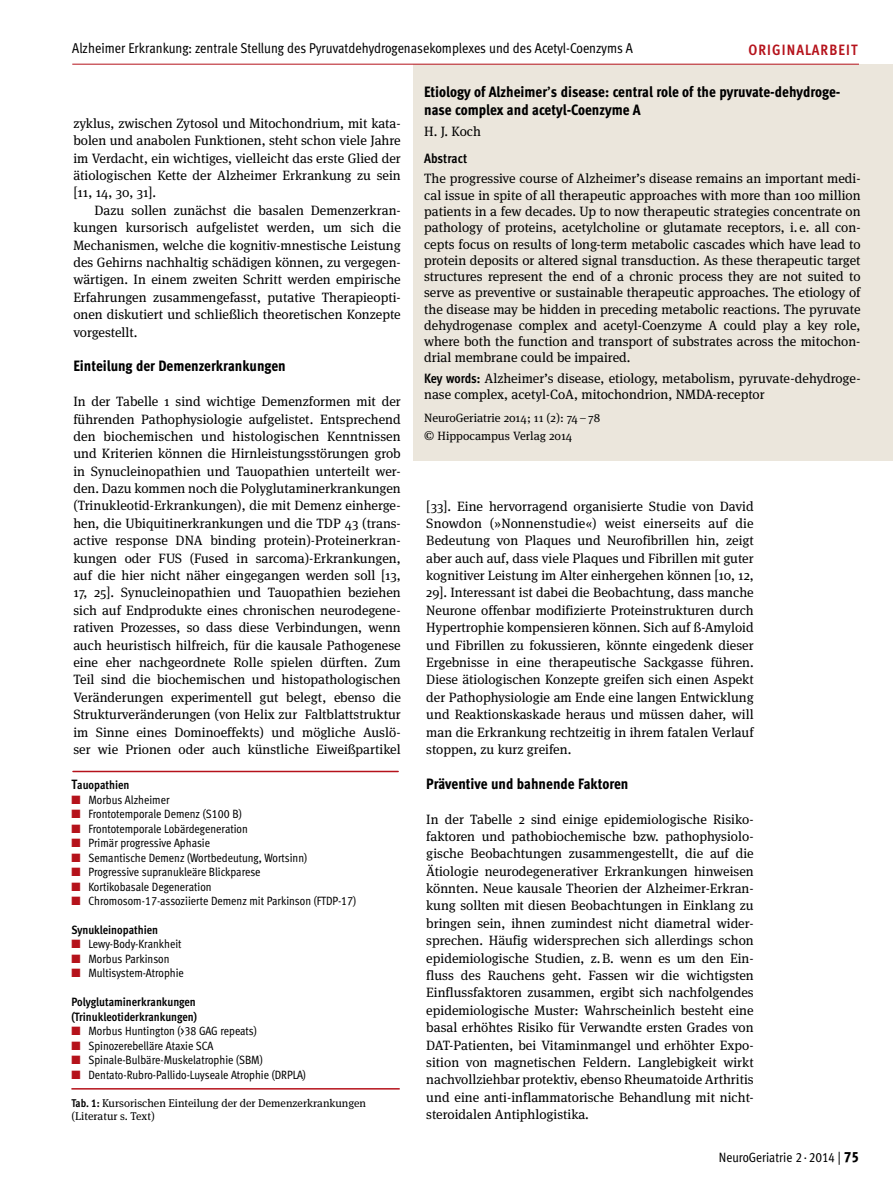
<style>
.page{position:relative;width:893px;height:1191px;background:#fff}
.page>*{position:absolute;margin:0;border:0;box-sizing:border-box;transform-origin:0 0}
.t1{font:15px/18px "Meta Cond Extra Bold LF";color:#000}
.t2{font:700 15px "Meta Cond";letter-spacing:.075em;color:#b5121b}
.t3{font:14.25px "Meta Cond Book LF";color:#000}
.t4{font:13.5px/17.4px "Meta Serif Pro";color:#000;text-align:justify}
.t5{font:13.5px "Meta Cond Book LF";color:#000}
.t6{font:13.5px "Meta Cond Bold LF";color:#000}
.t7{font:12px "Meta Cond Book LF";color:#000}
.t8{font:12px/14.4px "Meta Cond Bold LF";color:#000}
.t9{font:12px/17.2px "Meta Serif Pro";color:#000}
.t10{font:11.25px/13.5px "Meta Serif Pro";color:#000}
.s1{font-size:13.5px}
.s2{color:#b5121b}
.s3{font-family:"Meta Cond Bold LF"}
.s4{font-family:"Meta Cond Book LF"}
.s5{font-size:12.75px}
.s6{font-family:"Meta Cond Extra Bold LF";font-size:15px}
</style>
<div class="page">
<div style="left:413px;top:64px;width:480px;height:396px;background:#ebe6dc"></div>
<hr style="left:72px;top:64px;width:787px;height:1px;background:#b5121b">
<hr style="left:71px;top:1088px;width:329px;height:1px;background:#b5121b">
<hr style="left:73px;top:770px;width:325px;height:2px;background:#b5121b">
<p class="t3" style="left:72px;top:40px;width:562px">Alzheimer Erkrankung: zentrale Stellung des Pyruvatdehydrogenasekomplexes und des Acetyl-Coenzyms A</p>
<p class="t2" style="left:748px;top:41px;width:111px">ORIGINALARBEIT</p>
<p class="t4" style="left:73px;top:114px;width:329px">zyklus, zwischen Zytosol und Mitochondrium, mit kata&shy;bolen und anabolen Funktionen, steht schon viele Jahre im Verdacht, ein wichtiges, vielleicht das erste Glied der ätiologischen Kette der Alzheimer Erkrankung zu sein [11, 14, 30, 31].</p>
<p class="t4" style="left:73px;top:201px;width:329px;text-indent:21px">Dazu sollen zunächst die basalen Demenzerkran&shy;kungen kursorisch aufgelistet werden, um sich die Mechanismen, welche die kognitiv-mnestische Leistung des Gehirns nachhaltig schädigen können, zu vergegen&shy;wärtigen. In einem zweiten Schritt werden empirische Erfahrungen zusammengefasst, putative Therapieopti&shy;onen diskutiert und schließlich theoretischen Konzepte vorgestellt.</p>
<p class="t1" style="left:73px;top:357px;width:214px">Einteilung der Demenzerkrankungen</p>
<p class="t4" style="left:73px;top:392px;width:329px">In der Tabelle 1 sind wichtige Demenzformen mit der führenden Pathophysiologie aufgelistet. Entsprechend den biochemischen und histologischen Kenntnissen und Kriterien können die Hirnleistungsstörungen grob in Synucleinopathien und Tauopathien unterteilt wer&shy;den. Dazu kommen noch die Polyglutaminerkrankungen (Trinukleotid-Erkrankungen), die mit Demenz einherge&shy;hen, die Ubiquitinerkrankungen und die TDP 43 (trans&shy;active response DNA binding protein)-Proteinerkran&shy;kungen oder FUS (Fused in sarcoma)-Erkrankungen, auf die hier nicht näher eingegangen werden soll [13, 17, 25]. Synucleinopathien und Tauopathien beziehen sich auf Endprodukte eines chronischen neurodegene&shy;rativen Prozesses, so dass diese Verbindungen, wenn auch heuristisch hilfreich, für die kausale Pathogenese eine eher nachgeordnete Rolle spielen dürften. Zum Teil sind die biochemischen und histopathologischen Veränderungen experimentell gut belegt, ebenso die Strukturveränderungen (von Helix zur Faltblattstruktur im Sinne eines Dominoeffekts) und mögliche Auslö&shy;ser wie Prionen oder auch künstliche Eiweißpartikel</p>
<p class="t8" style="left:71px;top:777px;width:60px"><span class="s1">T</span>auopathien</p>
<p class="t7" style="left:71px;top:792px;width:100px"><span class="s2">■</span> Morbus Alzheimer</p>
<p class="t7" style="left:71px;top:807px;width:172px"><span class="s2">■</span> Frontotemporale Demenz (S100 B)</p>
<p class="t7" style="left:71px;top:821px;width:178px"><span class="s2">■</span> Frontotemporale Lobärdegeneration</p>
<p class="t7" style="left:71px;top:836px;width:140px"><span class="s2">■</span> Primär progressive Aphasie</p>
<p class="t7" style="left:71px;top:850px;width:237px"><span class="s2">■</span> Semantische Demenz (Wortbedeutung, Wortsinn)</p>
<p class="t7" style="left:71px;top:865px;width:191px"><span class="s2">■</span> Progressive supranukleäre Blickparese</p>
<p class="t7" style="left:71px;top:879px;width:142px"><span class="s2">■</span> Kortikobasale Degeneration</p>
<p class="t7" style="left:71px;top:894px;width:286px"><span class="s2">■</span> Chromosom-17-assoziierte Demenz mit Parkinson (FTDP-17)</p>
<p class="t8" style="left:71px;top:922px;width:88px">Synukleinopathien</p>
<p class="t7" style="left:71px;top:937px;width:112px"><span class="s2">■</span> Lewy-Body-Krankheit</p>
<p class="t7" style="left:71px;top:951px;width:100px"><span class="s2">■</span> Morbus Parkinson</p>
<p class="t7" style="left:71px;top:966px;width:114px"><span class="s2">■</span> Multisystem-Atrophie</p>
<p class="t8" style="left:71px;top:994px;width:127px">Polyglutaminerkrankungen (Trinukleotiderkrankungen)</p>
<p class="t7" style="left:71px;top:1024px;width:187px"><span class="s2">■</span> Morbus Huntington (&gt;38 GAG repeats)</p>
<p class="t7" style="left:71px;top:1038px;width:144px"><span class="s2">■</span> Spinozerebelläre Ataxie SCA</p>
<p class="t7" style="left:71px;top:1053px;width:193px"><span class="s2">■</span> Spinale-Bulbäre-Muskelatrophie (SBM)</p>
<p class="t7" style="left:71px;top:1067px;width:236px"><span class="s2">■</span> Dentato-Rubro-Pallido-Luyseale Atrophie (DRPLA)</p>
<p class="t10" style="left:71px;top:1095px;width:296px"><span class="s3">Tab. 1:</span> Kursorischen Einteilung der der Demenzerkrankungen (Literatur s. Text)</p>
<p class="t1" style="left:424px;top:83px;width:418px">Etiology of Alzheimer<span class="s4">’</span>s disease: central role of the pyruvate-dehydroge&shy;nase complex and acetyl-Coenzyme A</p>
<p class="t4" style="left:424px;top:122px;width:58px">H. J. Koch</p>
<p class="t6" style="left:424px;top:150px;width:44px">Abstract</p>
<p class="t4" style="left:424px;top:170px;width:438px;line-height:16.2px">The progressive course of Alzheimer<span class="s4">’</span>s disease remains an important medi&shy;cal issue in spite of all therapeutic approaches with more than 100 million patients in a few decades. Up to now therapeutic strategies concentrate on pathology of proteins, acetylcholine or glutamate receptors, i. e. all con&shy;cepts focus on results of long-term metabolic cascades which have lead to protein deposits or altered signal transduction. As these therapeutic target structures represent the end of a chronic process they are not suited to serve as preventive or sustainable therapeutic approaches. The etiology of the disease may be hidden in preceding metabolic reactions. The pyruvate dehydrogenase complex and acetyl-Coenzyme A could play a key role, where both the function and transport of substrates across the mitochon&shy;drial membrane could be impaired.</p>
<p class="t4" style="left:424px;top:369px;width:438px;line-height:16.2px"><span class="s3">Key words:</span> Alzheimer<span class="s4">’</span>s disease, etiology, metabolism, pyruvate-dehydroge&shy;nase complex, acetyl-CoA, mitochondrion, NMDA-receptor</p>
<p class="t9" style="left:424px;top:409px;width:178px">NeuroGeriatrie 2014; 11 (2): 74–78 <span class="s5">©</span> Hippocampus Verlag 2014</p>
<p class="t4" style="left:426px;top:496px;width:329px">[33]. Eine hervorragend organisierte Studie von David Snowdon (»Nonnenstudie«) weist einerseits auf die Bedeutung von Plaques und Neurofibrillen hin, zeigt aber auch auf, dass viele Plaques und Fibrillen mit guter kognitiver Leistung im Alter einhergehen können [10, 12, 29]. Interessant ist dabei die Beobachtung, dass manche Neurone offenbar modifizierte Proteinstrukturen durch Hypertrophie kompensieren können. Sich auf ß-Amyloid und Fibrillen zu fokussieren, könnte eingedenk dieser Ergebnisse in eine therapeutische Sackgasse führen.<br>Diese ätiologischen Konzepte greifen sich einen Aspekt der Pathophysiologie am Ende eine langen Entwicklung und Reaktionskaskade heraus und müssen daher, will man die Erkrankung rechtzeitig in ihrem fatalen Verlauf stoppen, zu kurz greifen.</p>
<p class="t1" style="left:426px;top:774px;width:204px">Präventive und bahnende Faktoren</p>
<p class="t4" style="left:426px;top:809px;width:329px">In der Tabelle 2 sind einige epidemiologische Risiko&shy;faktoren und pathobiochemische bzw. pathophysiolo&shy;gische Beobachtungen zusammengestellt, die auf die Ätiologie neurodegenerativer Erkrankungen hinweisen könnten. Neue kausale Theorien der Alzheimer-Erkran&shy;kung sollten mit diesen Beobachtungen in Einklang zu bringen sein, ihnen zumindest nicht diametral wider&shy;sprechen. Häufig widersprechen sich allerdings schon epidemiologische Studien, z.B. wenn es um den Ein&shy;fluss des Rauchens geht. Fassen wir die wichtigsten Einflussfaktoren zusammen, ergibt sich nachfolgendes epidemiologische Muster: Wahrscheinlich besteht eine basal erhöhtes Risiko für Verwandte ersten Grades von DAT-Patienten, bei Vitaminmangel und erhöhter Expo&shy;sition von magnetischen Feldern. Langlebigkeit wirkt nachvollziehbar protektiv, ebenso Rheumatoide Arthritis und eine anti-inflammatorische Behandlung mit nicht&shy;steroidalen Antiphlogistika.</p>
<p class="t5" style="left:719px;top:1149px;width:142px">NeuroGeriatrie 2 ·2014 | <span class="s6">75</span></p>
</div>
